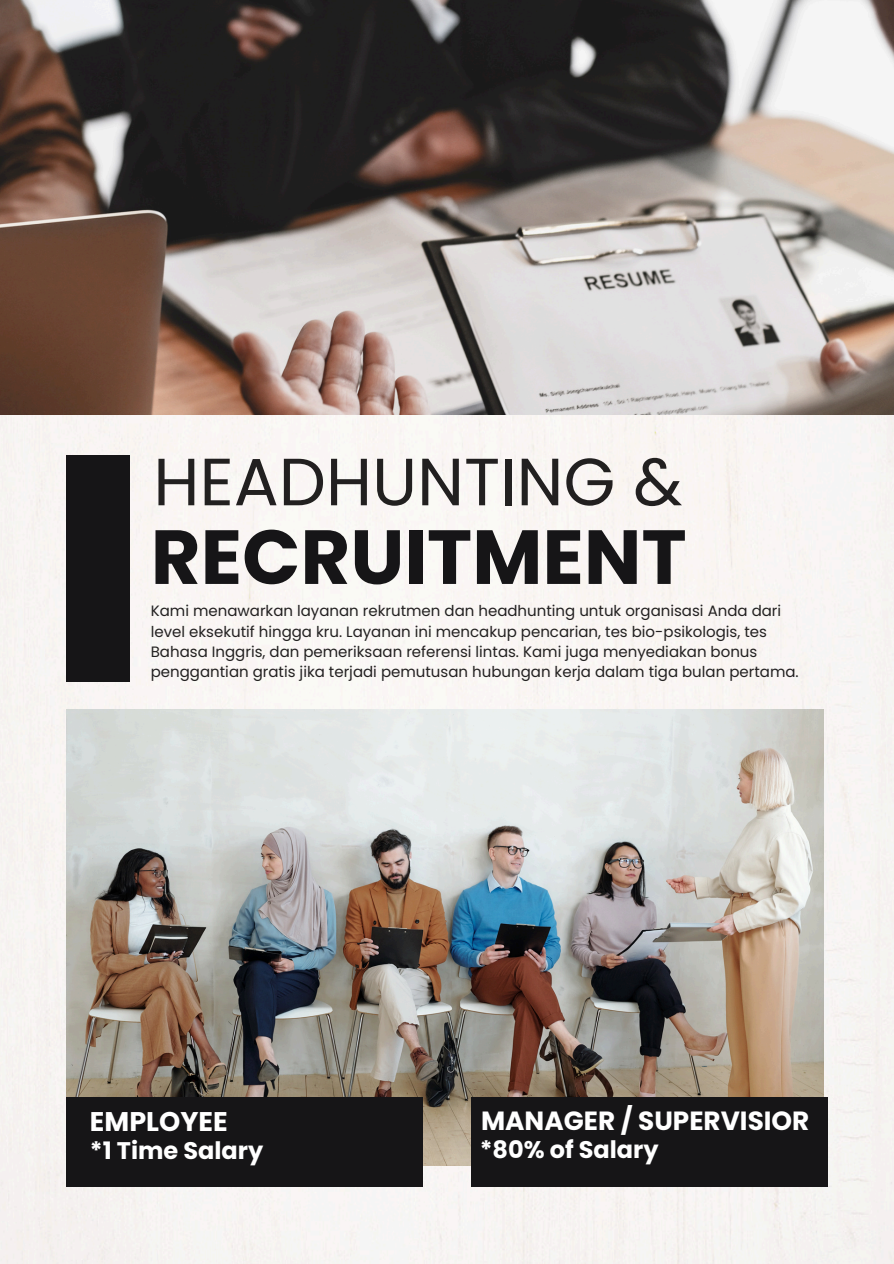
<style>
.page{position:relative;width:894px;height:1264px;background:#fff}
.page>*{position:absolute;margin:0;border:0;box-sizing:border-box;transform-origin:0 0}
.t1{font:700 76.5px "Poppins";color:#161517}
.t2{font:66.75px "Poppins";color:#222020}
.t3{font:700 27px "Poppins";color:#fff}
.t4{font:700 26.25px "Poppins";color:#fff}
.t5{font:700 24px "Poppins";color:#fff}
.t6{font:15px/20.2px "Poppins";color:#222020}
</style>
<div class="page">
<div style="left:0;top:414px;width:893px;height:849px;background:#f9f5f4"></div>
<img style="left:0;top:0;width:893px;height:414px">
<div style="left:66px;top:455px;width:64px;height:226px;background:#161517"></div>
<img style="left:66px;top:709px;width:757px;height:456px">
<div style="left:66px;top:1097px;width:356px;height:89px;background:#161517"></div>
<div style="left:471px;top:1097px;width:356px;height:89px;background:#161517"></div>
<p class="t2" style="left:153px;top:435px;width:530px">HEADHUNTING &amp;</p>
<p class="t1" style="left:151px;top:503px;width:537px">RECRUITMENT</p>
<h3 class="t6" style="left:151px;top:601px;width:649px">Kami menawarkan layanan rekrutmen dan headhunting untuk organisasi Anda dari level eksekutif hingga kru. Layanan ini mencakup pencarian, tes bio-psikologis, tes Bahasa Inggris, dan pemeriksaan referensi lintas. Kami juga menyediakan bonus penggantian gratis jika terjadi pemutusan hubungan kerja dalam tiga bulan pertama.</h3>
<h3 class="t3" style="left:90px;top:1102px;width:139px">EMPLOYEE</h3>
<h4 class="t5" style="left:90px;top:1133px;width:175px">*1 Time Salary</h4>
<h4 class="t4" style="left:481px;top:1102px;width:330px">MANAGER / SUPERVISIOR</h4>
<h4 class="t5" style="left:479px;top:1132px;width:180px">*80% of Salary</h4>
</div>
